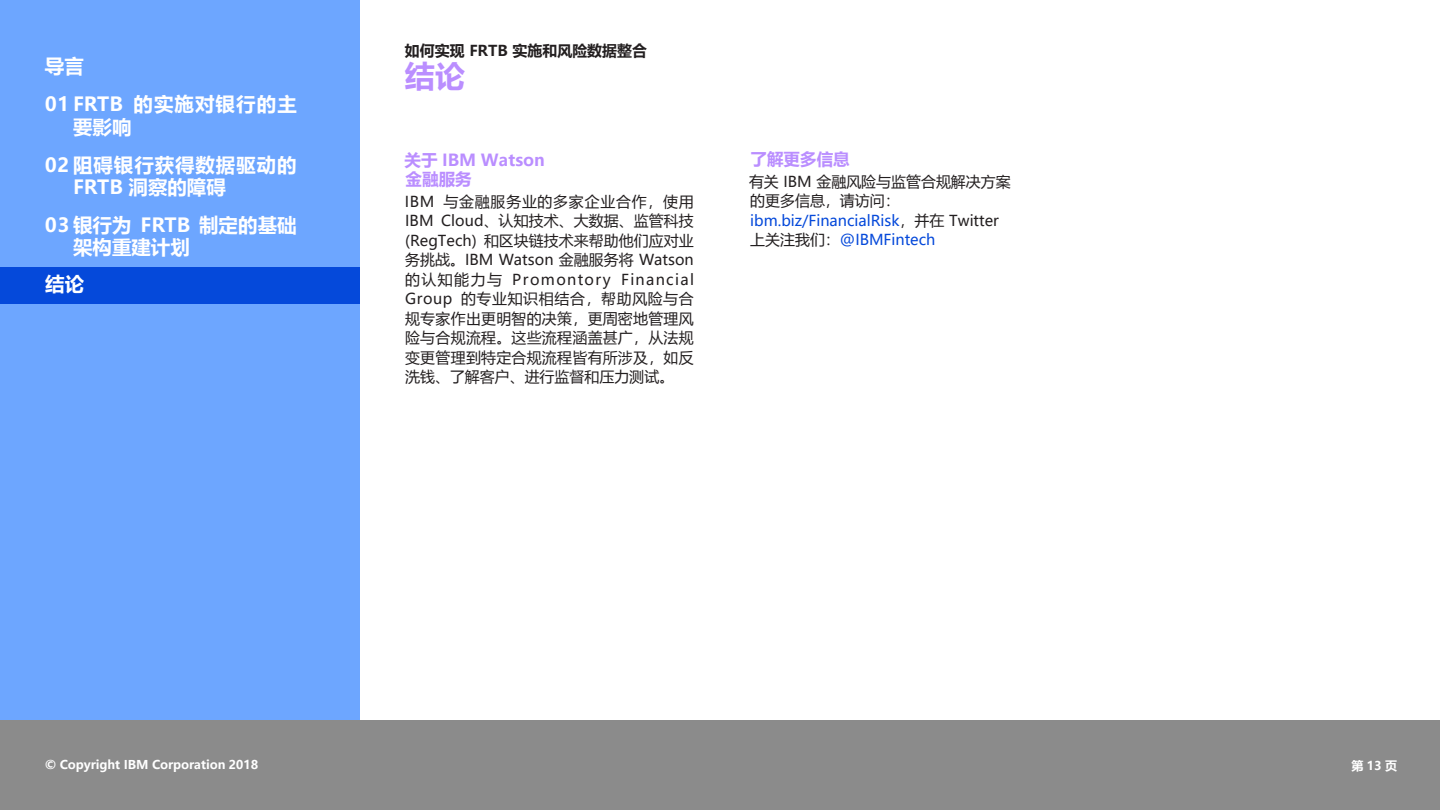
<style>
.page{position:relative;width:1440px;height:810px;background:#fff}
.page>*{position:absolute;margin:0;border:0;box-sizing:border-box;transform-origin:0 0}
.t1{font:700 30px "Microsoft Ya Hei";color:#ba8eff}
.t2{font:700 19.5px/22.5px "Microsoft Ya Hei";letter-spacing:.005em;color:#fff}
.t3{font:700 19.5px/22.5px "Microsoft Ya Hei";letter-spacing:.045em;color:#fff}
.t4{font:700 19.5px/22.5px "Microsoft Ya Hei";letter-spacing:.055em;color:#fff}
.t5{font:700 16.5px/19.5px "Microsoft Ya Hei";color:#ba8eff}
.t6{font:15px/19.5px "Microsoft Ya Hei";color:#231f20;text-align:justify}
.t7{font:700 15px "Microsoft Ya Hei";color:#231f20}
.t8{font:700 12px "Microsoft Ya Hei";color:#fff}
.s1{color:#0549da}
</style>
<div class="page">
<div style="left:0;top:0;width:360px;height:48px;background:#6da6ff"></div>
<div style="left:0;top:303px;width:360px;height:417px;background:#6da6ff"></div>
<div style="left:0;top:720px;width:1440px;height:90px;background:#8b8b8b"></div>
<div style="left:0;top:48px;width:360px;height:37px;background:#6da6ff"></div>
<div style="left:0;top:145px;width:360px;height:61px;background:#6da6ff"></div>
<div style="left:0;top:84px;width:360px;height:62px;background:#6da6ff"></div>
<div style="left:0;top:206px;width:360px;height:61px;background:#6da6ff"></div>
<div style="left:0;top:267px;width:360px;height:36px;background:#0549da"></div>
<p class="t2" style="left:45px;top:54px;width:40px">导言</p>
<p class="t4" style="left:73px;top:92px;width:225px;text-indent:-28px">01 FRTB 的实施对银行的主要影响</p>
<p class="t3" style="left:73px;top:153px;width:225px;text-indent:-28px">02 阻碍银行获得数据驱动的<br>FRTB 洞察的障碍</p>
<p class="t2" style="left:73px;top:213px;width:225px;text-indent:-28px">03 银行为 FRTB 制定的基础架构重建计划</p>
<p class="t2" style="left:45px;top:272px;width:40px">结论</p>
<p class="t7" style="left:405px;top:40px;width:244px">如何实现 FRTB 实施和风险数据整合</p>
<p class="t1" style="left:405px;top:55px;width:62px">结论</p>
<p class="t5" style="left:404px;top:150px;width:142px">关于 IBM Watson金融服务</p>
<p class="t6" style="left:405px;top:191px;width:291px">IBM 与金融服务业的多家企业合作，使用IBM Cloud、认知技术、大数据、监管科技(RegTech) 和区块链技术来帮助他们应对业务挑战。IBM Watson 金融服务将 Watson的认知能力与 Promontory Financial Group 的专业知识相结合，帮助风险与合规专家作出更明智的决策，更周密地管理风险与合规流程。这些流程涵盖甚广，从法规变更管理到特定合规流程皆有所涉及，如反洗钱、了解客户、进行监督和压力测试。</p>
<p class="t5" style="left:750px;top:149px;width:101px">了解更多信息</p>
<p class="t6" style="left:749px;top:171px;width:263px;text-align:left">有关 IBM 金融风险与监管合规解决方案的更多信息，请访问：<span class="s1">ibm.biz/FinancialRisk</span>，并在 Twitter上关注我们：<span class="s1">@IBMFintech</span></p>
<p class="t8" style="left:45px;top:756px;width:215px">© Copyright IBM Corporation 2018</p>
<p class="t8" style="left:1351px;top:758px;width:47px">第13页</p>
</div>
